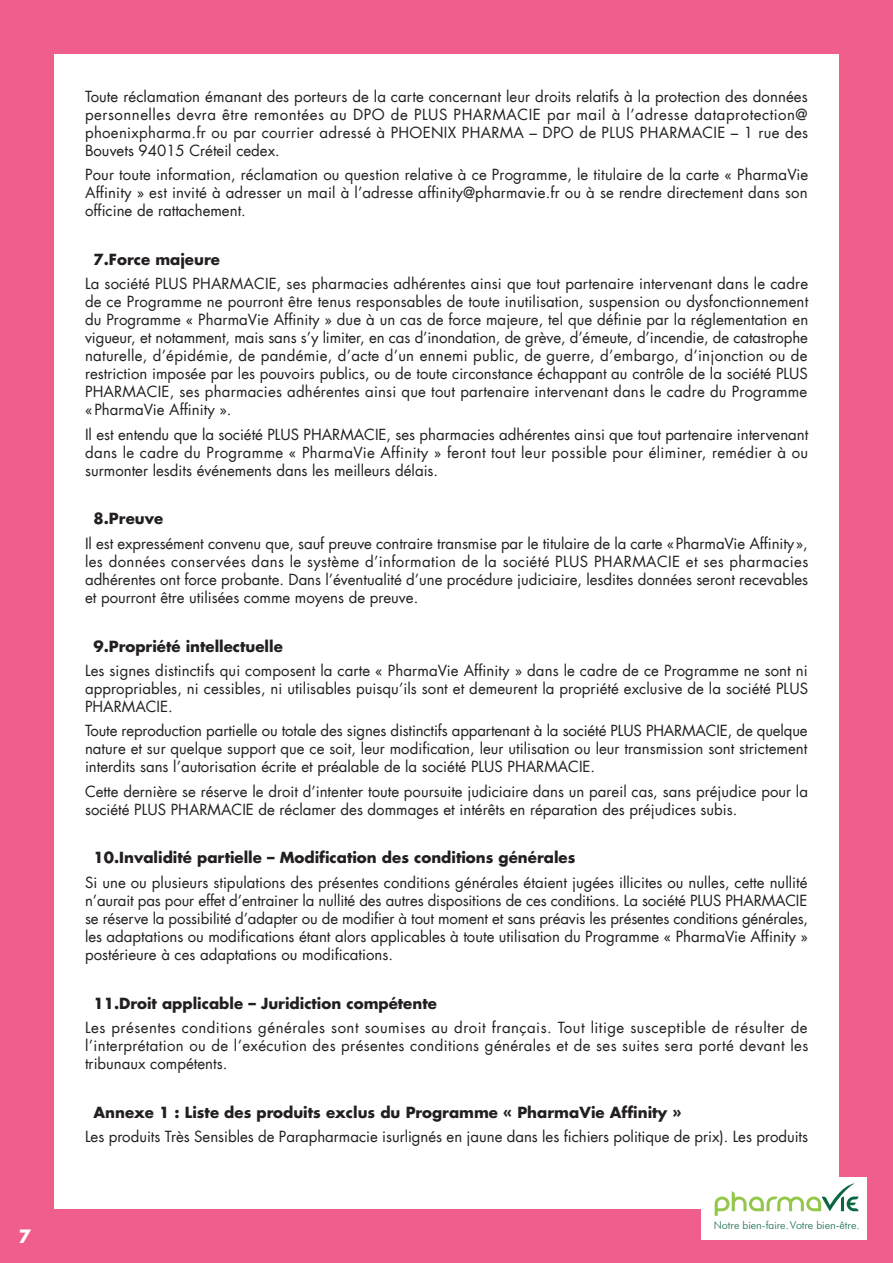
<style>
.page{position:relative;width:893px;height:1263px;background:#f05e8c}
.page>*{position:absolute;margin:0;border:0;box-sizing:border-box;transform-origin:0 0}
.t1{font:700 18px "Futura LT";color:#fff}
.t2{font:15px/18px "Futura LT";color:#231f20;text-align:justify}
.t3{font:700 15px "Futura LT";color:#231f20}
.t4{font:300 10.8px "Futura BT";color:#0b6741}
</style>
<div class="page">
<div style="left:54px;top:54px;width:785px;height:1155px;background:#fff"></div>
<div style="left:701px;top:1178px;width:166px;height:62px;background:#fff"></div>
<svg style="left:715px;top:1183px;width:143px;height:33px"></svg>
<p class="t1" style="left:19px;top:1225px;width:14px">7</p>
<p class="t2" style="left:85px;top:87px;width:725px">Toute réclamation émanant des porteurs de la carte concernant leur droits relatifs à la protection des données personnelles devra être remontées au DPO de PLUS PHARMACIE par mail à l’adresse dataprotection@ phoenixpharma.fr ou par courrier adressé à PHOENIX PHARMA – DPO de PLUS PHARMACIE – 1 rue des Bouvets 94015 Créteil cedex.</p>
<p class="t2" style="left:85px;top:166px;width:725px">Pour toute information, réclamation ou question relative à ce Programme, le titulaire de la carte « PharmaVie Affinity » est invité à adresser un mail à l’adresse affinity@pharmavie.fr ou à se rendre directement dans son officine de rattachement.</p>
<p class="t3" style="left:94px;top:249px;width:128px">7.Force majeure</p>
<p class="t2" style="left:85px;top:275px;width:725px">La société PLUS PHARMACIE, ses pharmacies adhérentes ainsi que tout partenaire intervenant dans le cadre de ce Programme ne pourront être tenus responsables de toute inutilisation, suspension ou dysfonctionnement du Programme « PharmaVie Affinity » due à un cas de force majeure, tel que définie par la réglementation en vigueur, et notamment, mais sans s’y limiter, en cas d’inondation, de grève, d’émeute, d’incendie, de catastrophe naturelle, d’épidémie, de pandémie, d’acte d’un ennemi public, de guerre, d’embargo, d’injonction ou de restriction imposée par les pouvoirs publics, ou de toute circonstance échappant au contrôle de la société PLUS PHARMACIE, ses pharmacies adhérentes ainsi que tout partenaire intervenant dans le cadre du Programme «PharmaVie Affinity ».</p>
<p class="t2" style="left:85px;top:425px;width:725px">Il est entendu que la société PLUS PHARMACIE, ses pharmacies adhérentes ainsi que tout partenaire intervenant dans le cadre du Programme « PharmaVie Affinity » feront tout leur possible pour éliminer, remédier à ou surmonter lesdits événements dans les meilleurs délais.</p>
<p class="t3" style="left:94px;top:509px;width:71px">8.Preuve</p>
<p class="t2" style="left:85px;top:534px;width:725px">Il est expressément convenu que, sauf preuve contraire transmise par le titulaire de la carte «PharmaVie Affinity», les données conservées dans le système d’information de la société PLUS PHARMACIE et ses pharmacies adhérentes ont force probante. Dans l’éventualité d’une procédure judiciaire, lesdites données seront recevables et pourront être utilisées comme moyens de preuve.</p>
<p class="t3" style="left:94px;top:636px;width:191px">9.Propriété intellectuelle</p>
<p class="t2" style="left:85px;top:661px;width:724px">Les signes distinctifs qui composent la carte « PharmaVie Affinity » dans le cadre de ce Programme ne sont ni appropriables, ni cessibles, ni utilisables puisqu’ils sont et demeurent la propriété exclusive de la société PLUS PHARMACIE.</p>
<p class="t2" style="left:85px;top:722px;width:724px">Toute reproduction partielle ou totale des signes distinctifs appartenant à la société PLUS PHARMACIE, de quelque nature et sur quelque support que ce soit, leur modification, leur utilisation ou leur transmission sont strictement interdits sans l’autorisation écrite et préalable de la société PLUS PHARMACIE.</p>
<p class="t2" style="left:85px;top:782px;width:724px">Cette dernière se réserve le droit d’intenter toute poursuite judiciaire dans un pareil cas, sans préjudice pour la société PLUS PHARMACIE de réclamer des dommages et intérêts en réparation des préjudices subis.</p>
<p class="t3" style="left:94px;top:848px;width:483px">10.Invalidité partielle – Modification des conditions générales</p>
<p class="t2" style="left:85px;top:873px;width:725px">Si une ou plusieurs stipulations des présentes conditions générales étaient jugées illicites ou nulles, cette nullité n’aurait pas pour effet d’entrainer la nullité des autres dispositions de ces conditions. La société PLUS PHARMACIE se réserve la possibilité d’adapter ou de modifier à tout moment et sans préavis les présentes conditions générales, les adaptations ou modifications étant alors applicables à toute utilisation du Programme « PharmaVie Affinity » postérieure à ces adaptations ou modifications.</p>
<p class="t3" style="left:94px;top:993px;width:345px">11.Droit applicable – Juridiction compétente</p>
<p class="t2" style="left:85px;top:1019px;width:725px">Les présentes conditions générales sont soumises au droit français. Tout litige susceptible de résulter de l’interprétation ou de l’exécution des présentes conditions générales et de ses suites sera porté devant les tribunaux compétents.</p>
<p class="t3" style="left:94px;top:1102px;width:590px">Annexe 1 : Liste des produits exclus du Programme « PharmaVie Affinity »</p>
<p class="t2" style="left:85px;top:1128px;width:725px">Les produits Très Sensibles de Parapharmacie isurlignés en jaune dans les fichiers politique de prix). Les produits</p>
<p class="t4" style="left:714px;top:1219px;width:147px">Notre bien-faire.Votre bien-être.</p>
</div>
